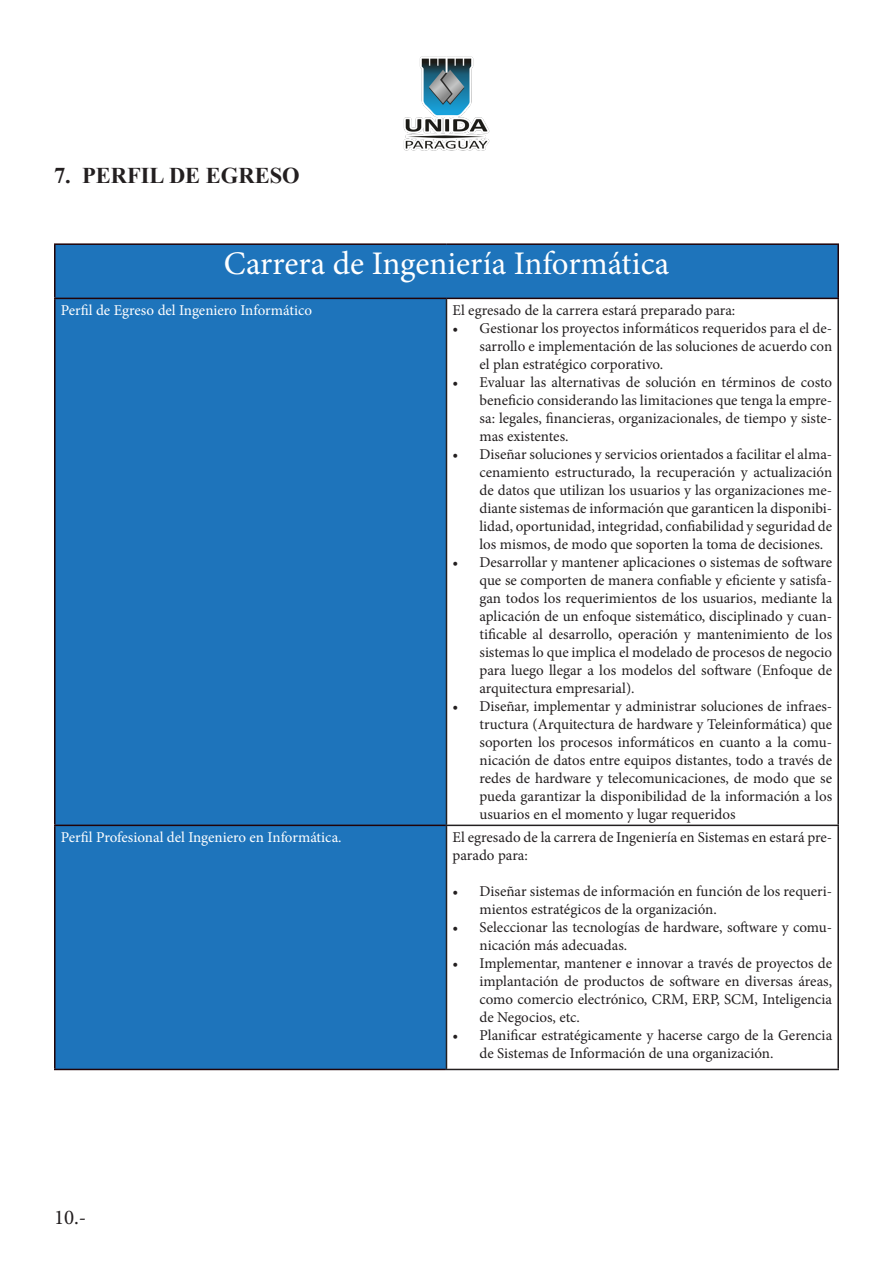
<style>
.page{position:relative;width:893px;height:1263px;background:#fff}
.page>*{position:absolute;margin:0;border:0;box-sizing:border-box;transform-origin:0 0}
.t1{font:33px "Minion Pro";color:#fff}
.t2{font:700 22.5px "Times New Roman";color:#231f20}
.t3{font:21px "Minion Pro";color:#231f20}
.t4{font:15px/18px "Minion Pro";color:#231f20;text-align:justify}
.t5{font:15px "Minion Pro";color:#fff}
</style>
<div class="page">
<img style="left:403px;top:56px;width:87px;height:95px">
<div style="left:55px;top:244px;width:783px;height:54px;background:#1e74bb"></div>
<div style="left:55px;top:298px;width:391px;height:527px;background:#1e74bb"></div>
<div style="left:55px;top:825px;width:391px;height:244px;background:#1e74bb"></div>
<hr style="left:837px;top:299px;width:2px;height:526px;background:#231f20">
<hr style="left:446px;top:825px;width:393px;height:1px;background:#231f20">
<hr style="left:837px;top:826px;width:2px;height:243px;background:#231f20">
<hr style="left:446px;top:1069px;width:393px;height:1px;background:#231f20">
<hr style="left:54px;top:243px;width:392px;height:2px;background:#210307">
<hr style="left:54px;top:245px;width:2px;height:53px;background:#210307">
<hr style="left:446px;top:243px;width:393px;height:2px;background:#210307">
<hr style="left:837px;top:245px;width:2px;height:53px;background:#210307">
<hr style="left:446px;top:298px;width:393px;height:1px;background:#210307">
<hr style="left:54px;top:299px;width:2px;height:526px;background:#210307">
<hr style="left:54px;top:298px;width:392px;height:1px;background:#210307">
<hr style="left:446px;top:299px;width:1px;height:526px;background:#231f20">
<hr style="left:54px;top:825px;width:392px;height:1px;background:#210307">
<hr style="left:54px;top:826px;width:2px;height:243px;background:#210307">
<hr style="left:446px;top:826px;width:1px;height:243px;background:#231f20">
<hr style="left:54px;top:1069px;width:392px;height:1px;background:#210307">
<p class="t2" style="left:54px;top:159px;width:247px">7. PERFIL DE EGRESO</p>
<p class="t1" style="left:224px;top:242px;width:447px">Carrera de Ingeniería Informática</p>
<p class="t5" style="left:61px;top:300px;width:253px">Perfil de Egreso del Ingeniero Informático</p>
<p class="t4" style="left:452px;top:302px;width:284px">El egresado de la carrera estará preparado para:</p>
<p class="t4" style="left:479px;top:320px;width:354px;text-indent:-27px">• Gestionar los proyectos informáticos requeridos para el de&shy;sarrollo e implementación de las soluciones de acuerdo con el plan estratégico corporativo.</p>
<p class="t4" style="left:479px;top:374px;width:354px;text-indent:-27px">• Evaluar las alternativas de solución en términos de costo beneficio considerando las limitaciones que tenga la empre&shy;sa: legales, financieras, organizacionales, de tiempo y siste&shy;mas existentes.</p>
<p class="t4" style="left:479px;top:446px;width:354px;text-indent:-27px">• Diseñar soluciones y servicios orientados a facilitar el alma&shy;cenamiento estructurado, la recuperación y actualización de datos que utilizan los usuarios y las organizaciones me&shy;diante sistemas de información que garanticen la disponibi&shy;lidad, oportunidad, integridad, confiabilidad y seguridad de los mismos, de modo que soporten la toma de decisiones.</p>
<p class="t4" style="left:479px;top:554px;width:354px;text-indent:-27px">• Desarrollar y mantener aplicaciones o sistemas de software que se comporten de manera confiable y eficiente y satisfa&shy;gan todos los requerimientos de los usuarios, mediante la aplicación de un enfoque sistemático, disciplinado y cuan&shy;tificable al desarrollo, operación y mantenimiento de los sistemas lo que implica el modelado de procesos de negocio para luego llegar a los modelos del software (Enfoque de arquitectura empresarial).</p>
<p class="t4" style="left:479px;top:698px;width:354px;text-indent:-27px">• Diseñar, implementar y administrar soluciones de infraes&shy;tructura (Arquitectura de hardware y Teleinformática) que soporten los procesos informáticos en cuanto a la comu&shy;nicación de datos entre equipos distantes, todo a través de redes de hardware y telecomunicaciones, de modo que se pueda garantizar la disponibilidad de la información a los usuarios en el momento y lugar requeridos</p>
<p class="t5" style="left:61px;top:827px;width:282px">Perfil Profesional del Ingeniero en Informática.</p>
<p class="t4" style="left:452px;top:828px;width:381px">El egresado de la carrera de Ingeniería en Sistemas en estará pre&shy;parado para:</p>
<p class="t4" style="left:479px;top:882px;width:354px;text-indent:-27px">• Diseñar sistemas de información en función de los requeri&shy;mientos estratégicos de la organización.</p>
<p class="t4" style="left:479px;top:918px;width:354px;text-indent:-27px">• Seleccionar las tecnologías de hardware, software y comu&shy;nicación más adecuadas.</p>
<p class="t4" style="left:479px;top:954px;width:354px;text-indent:-27px">• Implementar, mantener e innovar a través de proyectos de implantación de productos de software en diversas áreas, como comercio electrónico, CRM, ERP, SCM, Inteligencia de Negocios, etc.</p>
<p class="t4" style="left:479px;top:1026px;width:354px;text-indent:-27px">• Planificar estratégicamente y hacerse cargo de la Gerencia de Sistemas de Información de una organización.</p>
<p class="t3" style="left:54px;top:1203px;width:34px">10.-</p>
</div>
